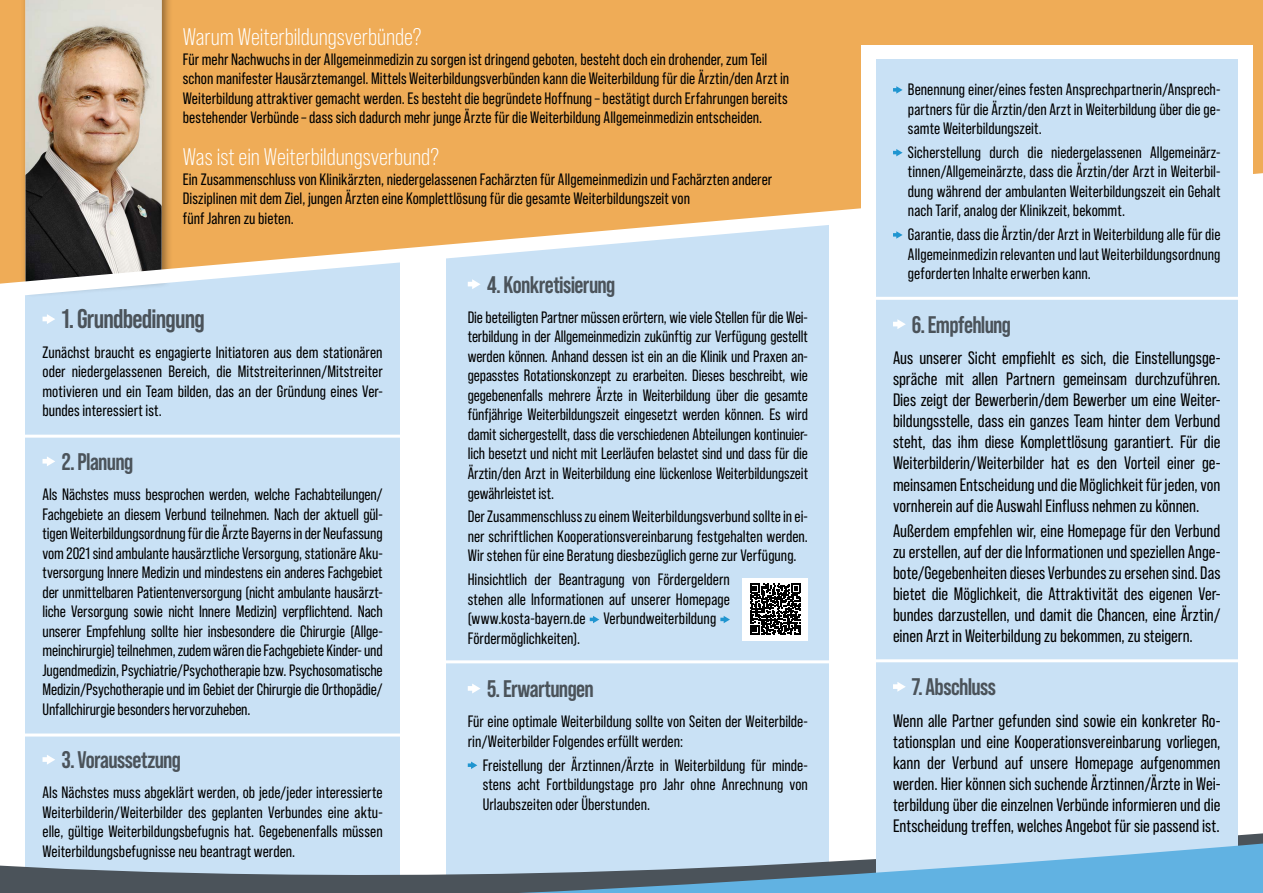
<style>
.page{position:relative;width:1263px;height:893px;background:#fff}
.page>*{position:absolute;margin:0;border:0;box-sizing:border-box;transform-origin:0 0}
.t1{font:700 27px "Bebas Neue Pro";letter-spacing:-.03em;color:#4b535a}
.t2{font:700 24px "Bebas Neue Pro";letter-spacing:-.03em;color:#4b535a}
.t3{font:24px "Bebas Neue Pro";letter-spacing:-.005em;color:#fff}
.t4{font:18px/21px "Bebas Neue Pro";color:#000;text-align:justify}
.t5{font:16.5px/19.5px "Bebas Neue Pro";color:#000;text-align:justify}
</style>
<div class="page">
<div style="left:446px;top:205px;width:383px;height:688px;background:#c9e1f5"></div>
<div style="left:26px;top:233px;width:374px;height:660px;background:#c9e1f5"></div>
<div style="left:0;top:0;width:1263px;height:173px;background:#efac57"></div>
<div style="left:20px;top:0;width:153px;height:298px;background:#000;opacity:.4"></div>
<img style="left:26px;top:0;width:136px;height:173px">
<div style="left:861px;top:45px;width:391px;height:554px;background:#fff"></div>
<svg style="left:0;top:173px;width:1263px;height:124px"></svg>
<svg style="left:43px;top:314px;width:12px;height:10px"></svg>
<svg style="left:43px;top:456px;width:12px;height:10px"></svg>
<svg style="left:43px;top:755px;width:12px;height:10px"></svg>
<svg style="left:468px;top:279px;width:13px;height:10px"></svg>
<svg style="left:590px;top:616px;width:9px;height:7px"></svg>
<svg style="left:720px;top:616px;width:10px;height:7px"></svg>
<svg style="left:468px;top:684px;width:12px;height:9px"></svg>
<svg style="left:468px;top:761px;width:9px;height:8px"></svg>
<div style="left:876px;top:60px;width:361px;height:833px;background:#c9e1f5"></div>
<svg style="left:893px;top:86px;width:9px;height:8px"></svg>
<svg style="left:893px;top:149px;width:9px;height:7px"></svg>
<svg style="left:893px;top:231px;width:9px;height:8px"></svg>
<svg style="left:893px;top:319px;width:13px;height:10px"></svg>
<svg style="left:893px;top:682px;width:13px;height:10px"></svg>
<hr style="left:11px;top:435px;width:404px;height:3px;background:#fff">
<hr style="left:11px;top:733px;width:404px;height:3px;background:#fff">
<hr style="left:438px;top:660px;width:403px;height:3px;background:#fff">
<hr style="left:860px;top:659px;width:403px;height:3px;background:#fff">
<hr style="left:860px;top:297px;width:403px;height:3px;background:#fff">
<div style="left:743px;top:578px;width:65px;height:62px;background:#fff"></div>
<svg style="left:750px;top:584px;width:51px;height:51px"></svg>
<svg style="left:0;top:830px;width:1263px;height:63px"></svg>
<h2 class="t3" style="left:183px;top:24px;width:240px">Warum Weiterbildungsverbünde?</h2>
<p class="t5" style="left:183px;top:49px;width:608px;text-align:left">Für mehr Nachwuchs in der Allgemeinmedizin zu sorgen ist dringend geboten, besteht doch ein drohender, zum Teil schon manifester Hausärztemangel. Mittels Weiterbildungsverbünden kann die Weiterbildung für die Ärztin/den Arzt in Weiterbildung attraktiver gemacht werden. Es besteht die begründete Hoffnung – bestätigt durch Erfahrungen bereits bestehender Verbünde – dass sich dadurch mehr junge Ärzte für die Weiterbildung Allgemeinmedizin entscheiden.</p>
<h2 class="t3" style="left:183px;top:144px;width:258px">Was ist ein Weiterbildungsverbund?</h2>
<p class="t5" style="left:183px;top:169px;width:591px;text-align:left">Ein Zusammenschluss von Klinikärzten, niedergelassenen Fachärzten für Allgemeinmedizin und Fachärzten anderer<br>Disziplinen mit dem Ziel, jungen Ärzten eine Komplettlösung für die gesamte Weiterbildungszeit von<br>fünf Jahren zu bieten.</p>
<h1 class="t1" style="left:62px;top:303px;width:144px">1. Grundbedingung</h1>
<p class="t5" style="left:43px;top:342px;width:342px">Zunächst braucht es engagierte Initiatoren aus dem stationären oder niedergelassenen Bereich, die Mitstreiterinnen/Mitstreiter motivieren und ein Team bilden, das an der Gründung eines Ver&shy;bundes interessiert ist.</p>
<h2 class="t2" style="left:62px;top:448px;width:73px">2. Planung</h2>
<p class="t5" style="left:43px;top:485px;width:342px">Als Nächstes muss besprochen werden, welche Fachabteilungen/ Fachgebiete an diesem Verbund teilnehmen. Nach der aktuell gül&shy;tigen Weiterbildungsordnung für die Ärzte Bayerns in der Neufassung vom 2021 sind ambulante hausärztliche Versorgung, stationäre Aku&shy;tversorgung Innere Medizin und mindestens ein anderes Fachgebiet der unmittelbaren Patientenversorgung (nicht ambulante hausärzt&shy;liche Versorgung sowie nicht Innere Medizin) verpflichtend. Nach unserer Empfehlung sollte hier insbesondere die Chirurgie (Allge&shy;meinchirurgie) teilnehmen, zudem wären die Fachgebiete Kinder- und Jugendmedizin, Psychiatrie/Psychotherapie bzw. Psychosomatische Medizin/Psychotherapie und im Gebiet der Chirurgie die Orthopädie/ Unfallchirurgie besonders hervorzuheben.</p>
<h2 class="t2" style="left:62px;top:746px;width:121px">3. Voraussetzung</h2>
<p class="t5" style="left:43px;top:783px;width:342px">Als Nächstes muss abgeklärt werden, ob jede/jeder interessierte Weiterbilderin/Weiterbilder des geplanten Verbundes eine aktu&shy;elle, gültige Weiterbildungsbefugnis hat. Gegebenenfalls müssen Weiterbildungsbefugnisse neu beantragt werden.</p>
<h2 class="t2" style="left:487px;top:271px;width:130px">4. Konkretisierung</h2>
<p class="t5" style="left:468px;top:307px;width:342px">Die beteiligten Partner müssen erörtern, wie viele Stellen für die Wei&shy;terbildung in der Allgemeinmedizin zukünftig zur Verfügung gestellt werden können. Anhand dessen ist ein an die Klinik und Praxen an&shy;gepasstes Rotationskonzept zu erarbeiten. Dieses beschreibt, wie gegebenenfalls mehrere Ärzte in Weiterbildung über die gesamte fünfjährige Weiterbildungszeit eingesetzt werden können. Es wird damit sichergestellt, dass die verschiedenen Abteilungen kontinuier&shy;lich besetzt und nicht mit Leerläufen belastet sind und dass für die Ärztin/den Arzt in Weiterbildung eine lückenlose Weiterbildungszeit gewährleistet ist.</p>
<p class="t5" style="left:468px;top:507px;width:342px">Der Zusammenschluss zu einem Weiterbildungsverbund sollte in ei&shy;ner schriftlichen Kooperationsvereinbarung festgehalten werden.<br>Wir stehen für eine Beratung diesbezüglich gerne zur Verfügung.</p>
<p class="t5" style="left:468px;top:569px;width:264px;text-align:left">Hinsichtlich der Beantragung von Fördergeldern stehen alle Informationen auf unserer Homepage (www.kosta-bayern.de Verbundweiterbildung Fördermöglichkeiten).</p>
<h2 class="t2" style="left:487px;top:675px;width:108px">5. Erwartungen</h2>
<p class="t5" style="left:468px;top:712px;width:342px">Für eine optimale Weiterbildung sollte von Seiten der Weiterbilde&shy;rin/Weiterbilder Folgendes erfüllt werden:</p>
<p class="t5" style="left:483px;top:755px;width:327px">Freistellung der Ärztinnen/Ärzte in Weiterbildung für minde&shy;stens acht Fortbildungstage pro Jahr ohne Anrechnung von Urlaubszeiten oder Überstunden.</p>
<p class="t5" style="left:908px;top:80px;width:314px">Benennung einer/eines festen Ansprechpartnerin/Ansprech&shy;partners für die Ärztin/den Arzt in Weiterbildung über die ge&shy;samte Weiterbildungszeit.</p>
<p class="t5" style="left:908px;top:142px;width:314px">Sicherstellung durch die niedergelassenen Allgemeinärz&shy;tinnen/Allgemeinärzte, dass die Ärztin/der Arzt in Weiterbil&shy;dung während der ambulanten Weiterbildungszeit ein Gehalt nach Tarif, analog der Klinikzeit, bekommt.</p>
<p class="t5" style="left:908px;top:225px;width:314px">Garantie, dass die Ärztin/der Arzt in Weiterbildung alle für die Allgemeinmedizin relevanten und laut Weiterbildungsordnung geforderten Inhalte erwerben kann.</p>
<h2 class="t2" style="left:912px;top:311px;width:101px">6. Empfehlung</h2>
<p class="t4" style="left:893px;top:348px;width:329px">Aus unserer Sicht empfiehlt es sich, die Einstellungsge&shy;spräche mit allen Partnern gemeinsam durchzuführen.<br>Dies zeigt der Bewerberin/dem Bewerber um eine Weiter&shy;bildungsstelle, dass ein ganzes Team hinter dem Verbund steht, das ihm diese Komplettlösung garantiert. Für die Weiterbilderin/Weiterbilder hat es den Vorteil einer ge&shy;meinsamen Entscheidung und die Möglichkeit für jeden, von vornherein auf die Auswahl Einfluss nehmen zu können.</p>
<p class="t4" style="left:893px;top:520px;width:329px">Außerdem empfehlen wir, eine Homepage für den Verbund zu erstellen, auf der die Informationen und speziellen Ange&shy;bote/Gegebenheiten dieses Verbundes zu ersehen sind. Das bietet die Möglichkeit, die Attraktivität des eigenen Ver&shy;bundes darzustellen, und damit die Chancen, eine Ärztin/ einen Arzt in Weiterbildung zu bekommen, zu steigern.</p>
<h2 class="t2" style="left:912px;top:673px;width:86px">7. Abschluss</h2>
<p class="t4" style="left:893px;top:710px;width:329px">Wenn alle Partner gefunden sind sowie ein konkreter Ro&shy;tationsplan und eine Kooperationsvereinbarung vorliegen, kann der Verbund auf unsere Homepage aufgenommen werden. Hier können sich suchende Ärztinnen/Ärzte in Wei&shy;terbildung über die einzelnen Verbünde informieren und die Entscheidung treffen, welches Angebot für sie passend ist.</p>
</div>
